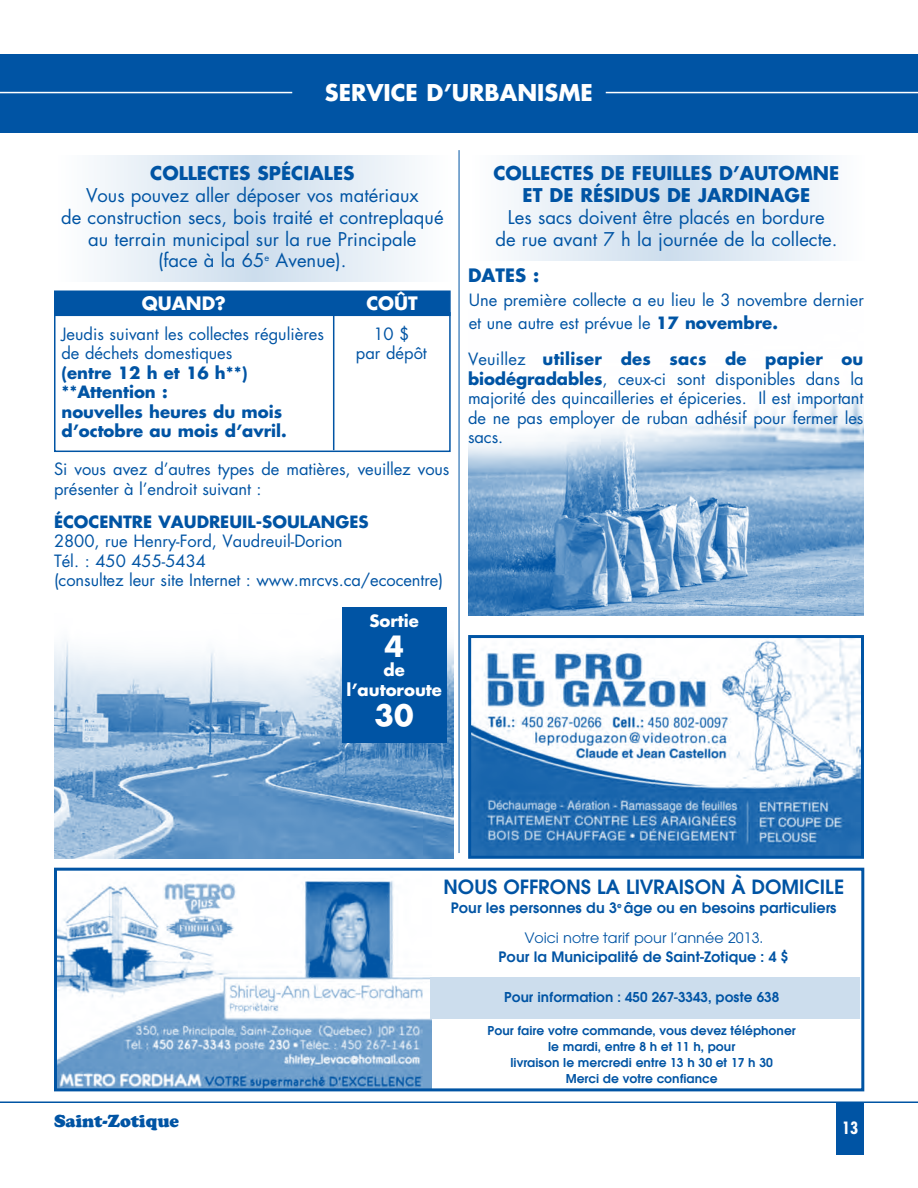
<style>
.page{position:relative;width:918px;height:1188px;background:#fff}
.page>*{position:absolute;margin:0;border:0;box-sizing:border-box;transform-origin:0 0}
.t1{font:700 28.5px "Futura";color:#fff}
.t2{font:700 22.5px "Futura";color:#fff}
.t3{font:600 21.6px "Avant Garde ITC";color:#0054a4}
.t4{font:18.45px/21.8px "Futura";color:#0054a4;text-align:center}
.t5{font:700 18.45px/21.8px "Futura";color:#0054a4}
.t6{font:900 18px "Cooper";color:#0054a4}
.t7{font:700 18px "Futura";color:#fff}
.t8{font:700 18px "Futura";color:#0054a4}
.t9{font:16.5px/19.5px "Futura";color:#0054a4}
.t10{font:700 16.5px/19.5px "Futura";color:#0054a4}
.t11{font:700 16.5px/19.5px "Futura";color:#fff;text-align:center}
.t12{font:700 condensed 16.5px "Futura";color:#fff}
.t13{font:600 15.9px/30.2px "Avant Garde ITC";color:#0054a4;text-align:center}
.t14{font:600 15px "Avant Garde ITC";color:#0054a4}
.t15{font:600 13.5px/16.2px "Avant Garde ITC";color:#0054a4;text-align:center}
.s1{font-weight:700}
.s2{font-weight:400}
</style>
<div class="page">
<img style="left:54px;top:641px;width:400px;height:217px">
<div style="left:342px;top:607px;width:105px;height:135px;background:#0054a4"></div>
<div style="left:836px;top:1103px;width:28px;height:52px;background:#0054a4"></div>
<hr style="left:0;top:1101px;width:918px;height:2px;background:#0054a4">
<img style="left:468px;top:389px;width:396px;height:226px">
<div style="left:0;top:54px;width:54px;height:79px;background:#0054a4"></div>
<hr style="left:0;top:92px;width:310px;height:1px;background:#fff">
<div style="left:54px;top:54px;width:864px;height:79px;background:#0054a4"></div>
<hr style="left:54px;top:92px;width:238px;height:1px;background:#fff">
<hr style="left:606px;top:92px;width:312px;height:1px;background:#fff">
<img style="left:58px;top:881px;width:373px;height:206px">
<div style="left:54px;top:868px;width:810px;height:223px;border:3px solid #0054a4"></div>
<div style="left:430px;top:978px;width:430px;height:41px;background:#ccdded"></div>
<hr style="left:459px;top:150px;width:1px;height:703px;background:#0054a4">
<svg style="left:97px;top:155px;width:315px;height:126px;background:#e0eaf3"></svg>
<div style="left:54px;top:312px;width:397px;height:140px;background:#fff;border:2px solid #0054a4"></div>
<div style="left:54px;top:291px;width:397px;height:25px;background:#0054a4"></div>
<hr style="left:333px;top:316px;width:1px;height:134px;background:#0054a4">
<svg style="left:511px;top:156px;width:315px;height:104px;background:#e0eaf3"></svg>
<img style="left:472px;top:639px;width:388px;height:216px">
<div style="left:468px;top:635px;width:396px;height:224px;border:3px solid #0054a4"></div>
<h2 class="t2" style="left:325px;top:77px;width:15px">SERVICE</h2>
<h2 class="t2" style="left:426px;top:77px;width:89px">D’URBANIS</h2>
<h2 class="t2" style="left:558px;top:77px;width:33px">ME</h2>
<p class="t5" style="left:150px;top:162px;width:194px">COLLECTES SPÉCIALES</p>
<p class="t4" style="left:61px;top:185px;width:384px">Vous pouvez aller déposer vos matériaux<br>de construction secs, bois traité et contreplaqué au terrain municipal sur la rue Principale<br>(face à la 65<sup>e</sup> Avenue).</p>
<p class="t7" style="left:142px;top:291px;width:86px">Quand?</p>
<p class="t7" style="left:366px;top:291px;width:50px">Coût</p>
<p class="t9" style="left:61px;top:324px;width:264px">Jeudis suivant les collectes régulières de déchets domestiques</p>
<p class="t10" style="left:61px;top:362px;width:227px">(entre 12 h et 16 h**) **Attention :<br>nouvelles heures du mois d’octobre au mois d’avril.</p>
<p class="t9" style="left:356px;top:324px;width:72px;text-align:center">10 $<br>par dépôt</p>
<p class="t9" style="left:54px;top:459px;width:397px">Si vous avez d’autres types de matières, veuillez vous présenter à l’endroit suivant :</p>
<p class="t10" style="left:54px;top:511px;width:47px">ÉCOCEN</p>
<p class="t10" style="left:123px;top:511px;width:198px">TRE VAUDREUIL-SOULANGES</p>
<p class="t9" style="left:54px;top:531px;width:391px">2800, rue Henry-Ford, Vaudreuil-Dorion<br>Tél. : 450 455-5434<br>(consultez leur site Internet : www.mrcvs.ca/ecocentre)</p>
<p class="t11" style="left:369px;top:610px;width:51px">Sortie</p>
<h1 class="t1" style="left:384px;top:627px;width:21px">4</h1>
<p class="t11" style="left:347px;top:660px;width:97px">de l’autoroute</p>
<h1 class="t1" style="left:375px;top:696px;width:41px">30</h1>
<p class="t5" style="left:523px;top:162px;width:304px;text-indent:-29px">COLLECTES DE FEUILLES D’AUTOMNE<br>ET DE RÉSI DUS DE JARDINAGE</p>
<p class="t4" style="left:495px;top:207px;width:344px">Les sacs doivent être placés en bordure<br>de rue avant 7 h la journée de la collecte.</p>
<p class="t8" style="left:468px;top:263px;width:73px">DATES :</p>
<p class="t9" style="left:469px;top:289px;width:397px;line-height:22.5px">Une première collecte a eu lieu le 3 novembre dernier et une autre est prévue le <span class="s1">17 novembre.</span></p>
<p class="t9" style="left:468px;top:349px;width:397px;text-align:justify">Veuillez <span class="s1">utiliser des sacs de papier ou biodégradables</span>, ceux-ci sont disponibles dans la majorité des quincailleries et épiceries. Il est important de ne pas employer de ruban adhésif pour fermer les sacs.</p>
<h3 class="t3" style="left:444px;top:874px;width:402px">Nous offrons la Livraison à domicile</h3>
<p class="t13" style="left:451px;top:893px;width:387px">Pour les personnes du 3<sup>e</sup> âge ou en besoins particuliers<br><span class="s2">Voici notre tarif pour l’année 2013.</span></p>
<p class="t13" style="left:499px;top:942px;width:292px">Pour la Municipalité de Saint-Zotique : 4 $</p>
<p class="t14" style="left:504px;top:988px;width:276px">Pour information : 450 267-3343, poste 638</p>
<p class="t15" style="left:488px;top:1022px;width:310px">Pour faire votre commande, vous devez téléphoner le mardi, entre 8 h et 11 h, pour<br>livraison le mercredi entre 13 h 30 et 17 h 30<br>Merci de votre confiance</p>
<p class="t6" style="left:54px;top:1110px;width:127px">Saint-Zotique</p>
<p class="t12" style="left:842px;top:1117px;width:18px">13</p>
</div>
